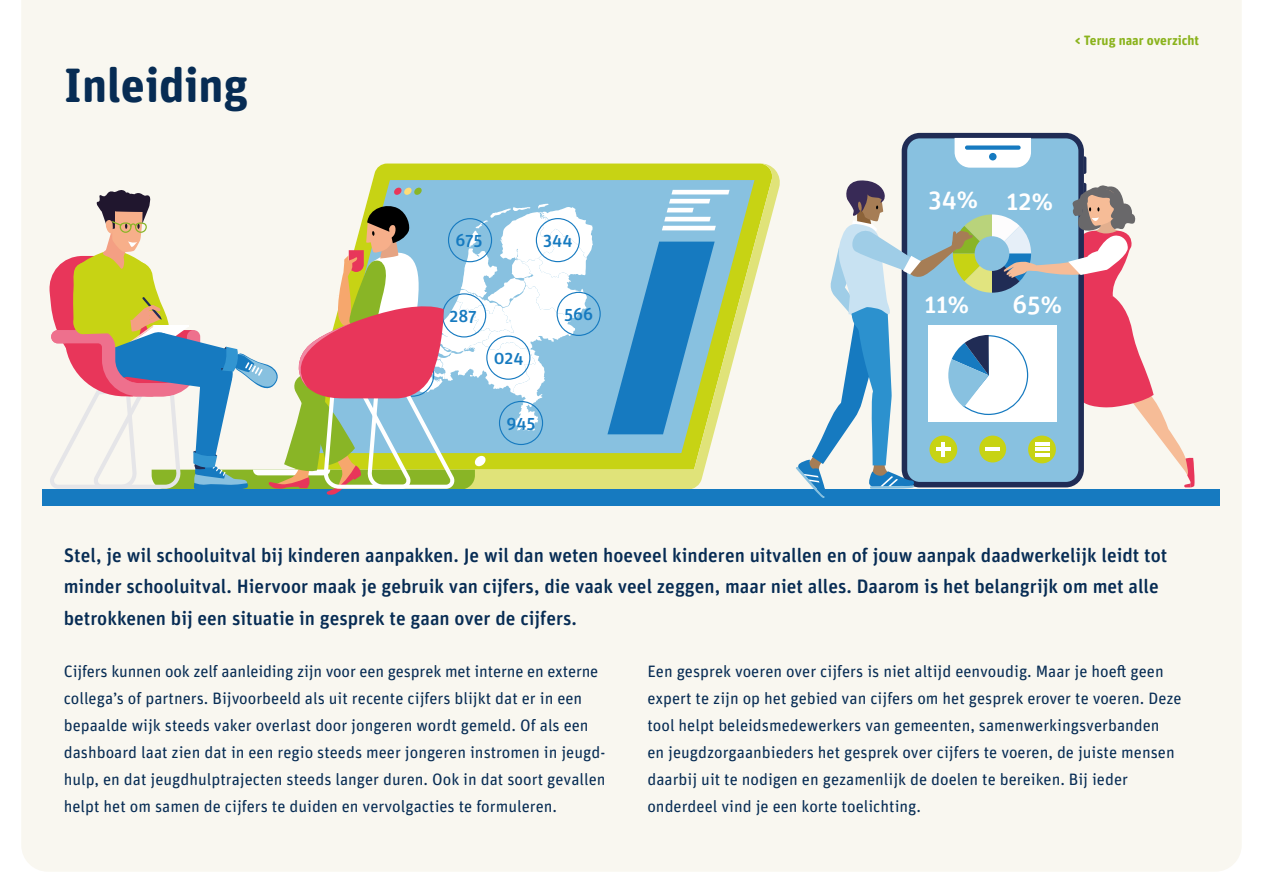
<style>
.page{position:relative;width:1263px;height:893px;background:#fff}
.page>*{position:absolute;margin:0;border:0;box-sizing:border-box;transform-origin:0 0}
.t1{font:700 48px "Unit Rounded Pro";color:#072c54}
.t2{font:500 25.65px "Unit Rounded";color:#fff}
.brood{font:500 19.5px/31.5px "Unit Rounded Pro";color:#072c54}
.t3{font:500 17.25px "Unit Rounded";color:#167ac0}
.brood-2{font:16.5px/27px "Unit Rounded Pro";color:#072c54}
.t4{font:700 13.5px "Unit Rounded Pro";color:#8bb31d}
</style>
<div class="page">
<div style="left:21px;top:0;width:1221px;height:872px;background:#f9f7f0"></div>
<svg style="left:454px;top:163px;width:327px;height:326px"></svg>
<div style="left:43px;top:490px;width:1177px;height:16px;background:#167ac0"></div>
<div style="left:902px;top:133px;width:182px;height:354px;background:#202c55;border-radius:18px"></div>
<div style="left:907px;top:138px;width:171px;height:344px;background:#88c1e0;border-radius:13px"></div>
<svg style="left:954px;top:138px;width:77px;height:30px;background:#f5f9fc"></svg>
<div style="left:965px;top:145px;width:56px;height:5px;background:#167ac0;border-radius:2px"></div>
<div style="left:989px;top:153px;width:7px;height:7px;background:#167ac0;border-radius:50%"></div>
<svg style="left:1084px;top:156px;width:2px;height:18px"></svg>
<svg style="left:48px;top:188px;width:553px;height:307px"></svg>
<svg style="left:796px;top:180px;width:403px;height:318px"></svg>
<h1 class="t1" style="left:64px;top:51px;width:186px">Inleiding</h1>
<p class="t3" style="left:455px;top:230px;width:29px">675</p>
<p class="t3" style="left:543px;top:230px;width:31px">344</p>
<p class="t3" style="left:450px;top:305px;width:29px">287</p>
<p class="t3" style="left:564px;top:304px;width:31px">566</p>
<p class="t3" style="left:494px;top:347px;width:31px">024</p>
<p class="t3" style="left:506px;top:413px;width:31px">945</p>
<p class="t4" style="left:1075px;top:30px;width:126px">&lt; Terug naar overzicht</p>
<p class="t2" style="left:928px;top:185px;width:127px">34% 12%</p>
<p class="t2" style="left:924px;top:288px;width:46px">11%</p>
<p class="t2" style="left:1012px;top:288px;width:51px">65%</p>
<p class="brood" style="left:64px;top:538px;width:1105px">Stel, je wil schooluitval bij kinderen aanpakken. Je wil dan weten hoeveel kinderen uitvallen en of jouw aanpak daadwerkelijk leidt tot minder schooluitval. Hiervoor maak je gebruik van cijfers, die vaak veel zeggen, maar niet alles. Daarom is het belangrijk om met alle betrokkenen bij een situatie in gesprek te gaan over de cijfers.</p>
<p class="brood-2" style="left:64px;top:657px;width:543px">Cijfers kunnen ook zelf aanleiding zijn voor een gesprek met interne en externe collega’s of partners. Bijvoorbeeld als uit recente cijfers blijkt dat er in een bepaalde wijk steeds vaker overlast door jongeren wordt gemeld. Of als een dashboard laat zien dat in een regio steeds meer jongeren instromen in jeugd&shy;hulp, en dat jeugdhulptrajecten steeds langer duren. Ook in dat soort gevallen helpt het om samen de cijfers te duiden en vervolgacties te formuleren.</p>
<p class="brood-2" style="left:647px;top:657px;width:536px">Een gesprek voeren over cijfers is niet altijd eenvoudig. Maar je hoeft geen expert te zijn op het gebied van cijfers om het gesprek erover te voeren. Deze tool helpt beleidsmedewerkers van gemeenten, samenwerkingsverbanden<br>en jeugdzorgaanbieders het gesprek over cijfers te voeren, de juiste mensen daarbij uit te nodigen en gezamenlijk de doelen te bereiken. Bij ieder onderdeel vind je een korte toelichting.</p>
</div>
